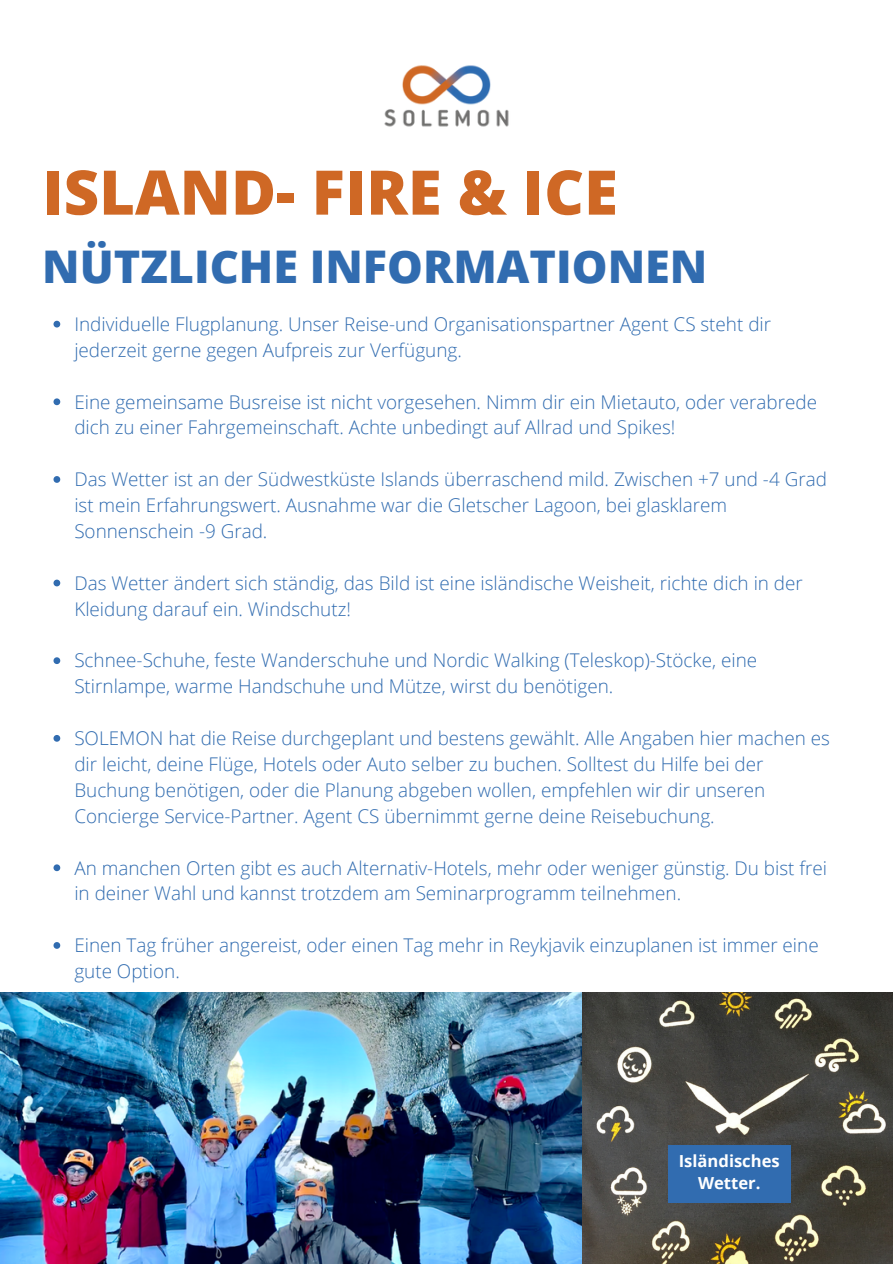
<style>
.page{position:relative;width:893px;height:1264px;background:#fff}
.page>*{position:absolute;margin:0;border:0;box-sizing:border-box;transform-origin:0 0}
.t1{font:800 61.5px "Open Sans";color:#cf6825}
.t2{font:800 45px "Open Sans";color:#316cb0}
.t3{font:300 18.9px/25.8px "Open Sans";color:#316cb0}
.t4{font:700 16.65px/22.5px "Open Sans";color:#fff;text-align:center}
</style>
<div class="page">
<img style="left:384px;top:65px;width:125px;height:62px">
<svg style="left:53px;top:321px;width:7px;height:6px"></svg>
<svg style="left:53px;top:398px;width:7px;height:7px"></svg>
<svg style="left:53px;top:476px;width:7px;height:7px"></svg>
<svg style="left:53px;top:579px;width:7px;height:7px"></svg>
<svg style="left:53px;top:657px;width:7px;height:7px"></svg>
<svg style="left:53px;top:735px;width:7px;height:6px"></svg>
<svg style="left:53px;top:864px;width:7px;height:7px"></svg>
<svg style="left:53px;top:942px;width:7px;height:6px"></svg>
<img style="left:582px;top:992px;width:310px;height:271px">
<div style="left:668px;top:1145px;width:123px;height:57px;background:#316cb0"></div>
<img style="left:0;top:992px;width:582px;height:271px">
<p class="t1" style="left:42px;top:149px;width:577px">ISLAND- FIRE &amp; ICE</p>
<p class="t2" style="left:42px;top:235px;width:666px">NÜTZLICHE INFORMATIONEN</p>
<h1 class="t3" style="left:74px;top:310px;width:698px">Individuelle Flugplanung. Unser Reise-und Organisationspartner Agent CS steht dir jederzeit gerne gegen Aufpreis zur Verfügung.</h1>
<p class="t3" style="left:74px;top:388px;width:744px">Eine gemeinsame Busreise ist nicht vorgesehen. Nimm dir ein Mietauto, oder verabrede dich zu einer Fahrgemeinschaft. Achte unbedingt auf Allrad und Spikes!</p>
<p class="t3" style="left:74px;top:466px;width:754px">Das Wetter ist an der Südwestküste Islands überraschend mild. Zwischen +7 und -4 Grad ist mein Erfahrungswert. Ausnahme war die Gletscher Lagoon, bei glasklarem<br>Sonnenschein -9 Grad.</p>
<p class="t3" style="left:74px;top:569px;width:730px">Das Wetter ändert sich ständig, das Bild ist eine isländische Weisheit, richte dich in der<br>Kleidung darauf ein. Windschutz!</p>
<p class="t3" style="left:74px;top:647px;width:684px">Schnee-Schuhe, feste Wanderschuhe und Nordic Walking (Teleskop)-Stöcke, eine<br>Stirnlampe, warme Handschuhe und Mütze, wirst du benötigen.</p>
<p class="t3" style="left:74px;top:724px;width:757px">SOLEMON hat die Reise durchgeplant und bestens gewählt. Alle Angaben hier machen es dir leicht, deine Flüge, Hotels oder Auto selber zu buchen. Solltest du Hilfe bei der Buchung benötigen, oder die Planung abgeben wollen, empfehlen wir dir unseren Concierge Service-Partner. Agent CS übernimmt gerne deine Reisebuchung.</p>
<p class="t3" style="left:74px;top:854px;width:754px">An manchen Orten gibt es auch Alternativ-Hotels, mehr oder weniger günstig. Du bist frei in deiner Wahl und kannst trotzdem am Seminarprogramm teilnehmen.</p>
<p class="t3" style="left:74px;top:931px;width:745px">Einen Tag früher angereist, oder einen Tag mehr in Reykjavik einzuplanen ist immer eine gute Option.</p>
<p class="t4" style="left:678px;top:1148px;width:102px">Isländisches<br>Wetter.</p>
</div>
